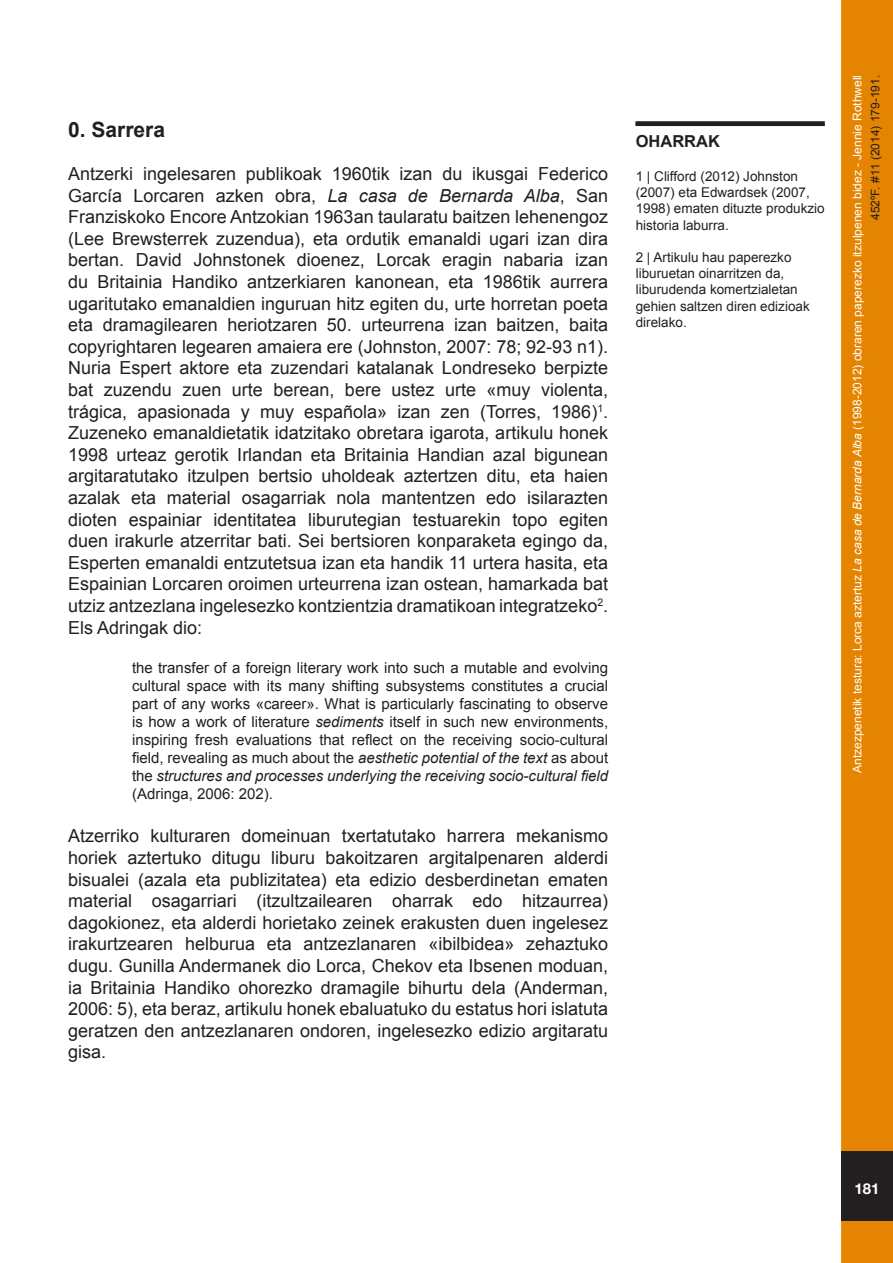
<style>
.page{position:relative;width:893px;height:1263px;background:#fff}
.page>*{position:absolute;margin:0;border:0;box-sizing:border-box;transform-origin:0 0}
.t1{font:700 21px "Arial";color:#231f20}
.t2{font:18px/21.6px "Arial";color:#231f20;text-align:justify}
.Estilo_de_párrafo_1{font:700 16.5px "Arial";color:#231f20}
.t3{font:15px/18px "Arial";color:#231f20;text-align:justify}
.t4{font:700 15px "Helvetica Neue";color:#fff}
.Estilo_de_párrafo_1-2{font:13.5px/16.2px "Arial";color:#231f20}
.t5{font:12px "Arial";color:#fff}
.t6{font:12px "Arial";color:#231f20}
.s1{font-style:italic}
</style>
<div class="page">
<div style="left:843px;top:2px;width:48px;height:1259px;background:#e48400"></div>
<div style="left:841px;top:0;width:52px;height:1263px;border:3px solid #e48400"></div>
<div style="left:841px;top:1151px;width:52px;height:70px;background:#231f20"></div>
<div style="left:636px;top:121px;width:189px;height:5px;background:#231f20"></div>
<p class="t1" style="left:68px;top:115px;width:98px">0. Sarrera</p>
<p class="t2" style="left:68px;top:163px;width:541px">Antzerki ingelesaren publikoak 1960tik izan du ikusgai Federico García Lorcaren azken obra, <span class="s1">La casa de Bernarda Alba</span>, San Franziskoko Encore Antzokian 1963an taularatu baitzen lehenengoz (Lee Brewsterrek zuzendua), eta ordutik emanaldi ugari izan dira bertan. David Johnstonek dioenez, Lorcak eragin nabaria izan du Britainia Handiko antzerkiaren kanonean, eta 1986tik aurrera ugaritutako emanaldien inguruan hitz egiten du, urte horretan poeta eta dramagilearen heriotzaren 50. urteurrena izan baitzen, baita copyrightaren legearen amaiera ere (Johnston, 2007: 78; 92-93 n1).<br>Nuria Espert aktore eta zuzendari katalanak Londreseko berpizte bat zuzendu zuen urte berean, bere ustez urte «muy violenta, trágica, apasionada y muy española» izan zen (Torres, 1986)<sup>1</sup>.<br>Zuzeneko emanaldietatik idatzitako obretara igarota, artikulu honek 1998 urteaz gerotik Irlandan eta Britainia Handian azal bigunean argitaratutako itzulpen bertsio uholdeak aztertzen ditu, eta haien azalak eta material osagarriak nola mantentzen edo isilarazten dioten espainiar identitatea liburutegian testuarekin topo egiten duen irakurle atzerritar bati. Sei bertsioren konparaketa egingo da, Esperten emanaldi entzutetsua izan eta handik 11 urtera hasita, eta Espainian Lorcaren oroimen urteurrena izan ostean, hamarkada bat utziz antzezlana ingelesezko kontzientzia dramatikoan integratzeko<sup>2</sup>.<br>Els Adringak dio:</p>
<p class="t3" style="left:132px;top:659px;width:478px">the transfer of a foreign literary work into such a mutable and evolving cultural space with its many shifting subsystems constitutes a crucial part of any works «career». What is particularly fascinating to observe is how a work of literature <span class="s1">sediments</span> itself in such new environments, inspiring fresh evaluations that reflect on the receiving socio-cultural field, revealing as much about the <span class="s1">aesthetic potential of the text</span> as about the <span class="s1">structures and processes underlying the receiving socio-cultural field </span>(Adringa, 2006: 202).</p>
<p class="t2" style="left:68px;top:825px;width:541px">Atzerriko kulturaren domeinuan txertatutako harrera mekanismo horiek aztertuko ditugu liburu bakoitzaren argitalpenaren alderdi bisualei (azala eta publizitatea) eta edizio desberdinetan ematen material osagarriari (itzultzailearen oharrak edo hitzaurrea) dagokionez, eta alderdi horietako zeinek erakusten duen ingelesez irakurtzearen helburua eta antzezlanaren «ibilbidea» zehaztuko dugu. Gunilla Andermanek dio Lorca, Chekov eta Ibsenen moduan, ia Britainia Handiko ohorezko dramagile bihurtu dela (Anderman, 2006: 5), eta beraz, artikulu honek ebaluatuko du estatus hori islatuta geratzen den antzezlanaren ondoren, ingelesezko edizio argitaratu gisa.</p>
<p class="Estilo_de_párrafo_1" style="left:636px;top:130px;width:86px">OHARRAK</p>
<p class="Estilo_de_párrafo_1-2" style="left:636px;top:168px;width:190px">1 | Clifford (2012) Johnston (2007) eta Edwardsek (2007,<br>1998) ematen dituzte produkzio historia laburra.</p>
<p class="Estilo_de_párrafo_1-2" style="left:636px;top:249px;width:176px">2 | Artikulu hau paperezko liburuetan oinarritzen da, liburudenda komertzialetan gehien saltzen diren edizioak direlako.</p>
<p class="t5" style="left:850px;top:773px;width:699px;rotate:-90deg">Antzezpenetik testura: Lorca aztertuz <span class="s1">La casa de Bernarda Alba</span> (1998-2012) obraren paperezko itzulpenen bidez - Jennie Rothwell</p>
<p class="t6" style="left:868px;top:220px;width:146px;rotate:-90deg">452ºF. #11 (2014) 179-191.</p>
<p class="t4" style="left:854px;top:1179px;width:27px">181</p>
</div>
